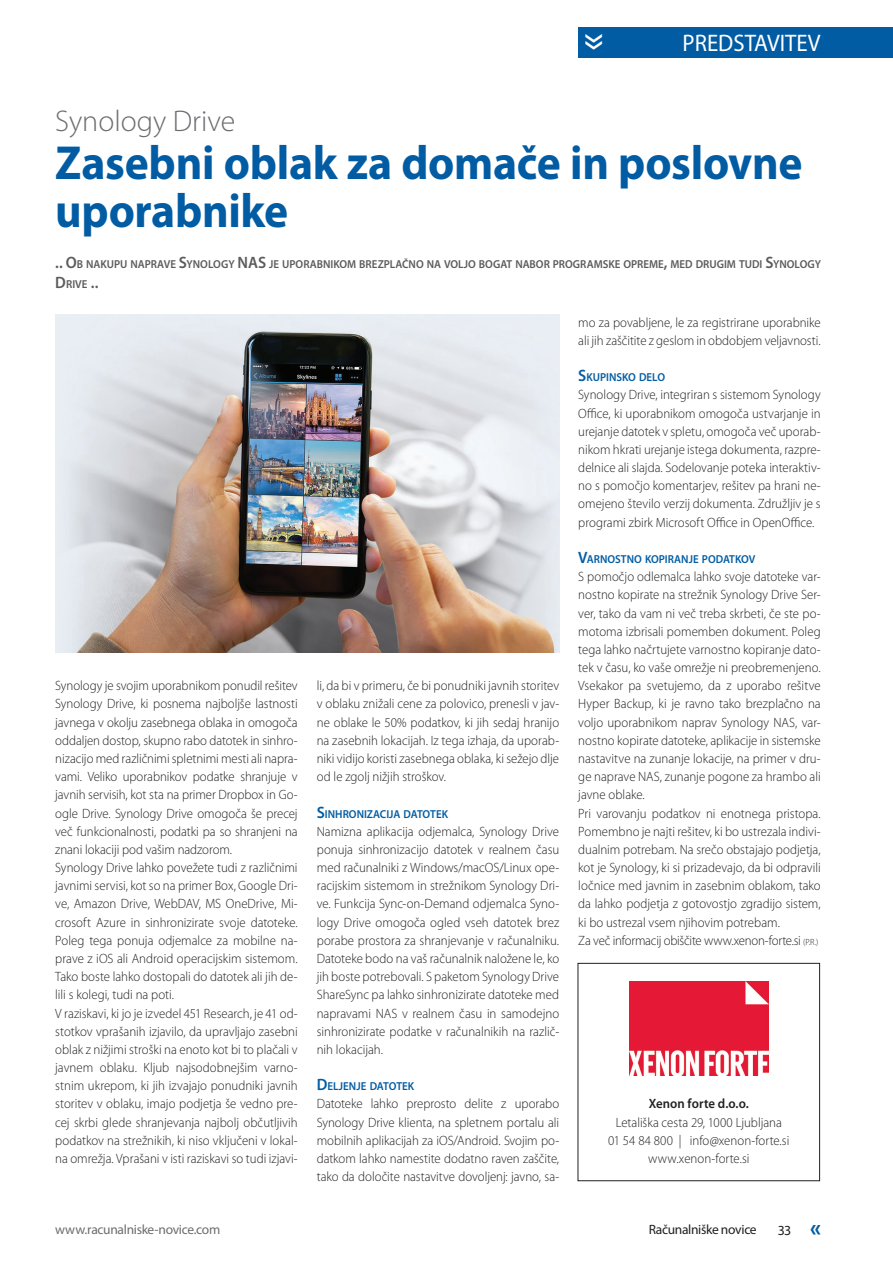
<style>
.page{position:relative;width:893px;height:1263px;background:#fff}
.page>*{position:absolute;margin:0;border:0;box-sizing:border-box;transform-origin:0 0}
.Naslov{font:700 48px/48px "Myriad Pro";letter-spacing:-.005em;color:#015ca3;scale:.95 1}
.t1{font:45px "Myriad Pro";color:#fff;scale:.95 1}
.Nadnaslov{font:300 30px "Myriad Pro";color:#6c6d70}
.t2{font:700 24.75px "Myriad Pro";color:#015ca3;scale:.95 1}
.t3{font:24px "Myriad Pro";color:#fff;scale:.95 1}
.t4{font:13.95px "Myriad Pro";color:#231f20}
.Novice_Vsebina{font:300 13.5px/18.1px "Myriad Pro";color:#231f20;text-align:justify;scale:.95 1}
.Igre_Vsebina{font:300 13.5px "Myriad Pro";color:#231f20;scale:.95 1}
.Novice_Vsebina-2{font:300 13.5px "Myriad Pro";letter-spacing:-.02em;color:#231f20;scale:.95 1}
.t5{font:13.5px "Myriad Pro";letter-spacing:-.025em;color:#6c6d70}
.t6{font:13.5px "Myriad Pro";letter-spacing:-.025em;color:#231f20}
.Igre_Vsebina-2{font:600 13.5px "Myriad Pro";letter-spacing:.005em;color:#231f20;scale:.95 1}
.Podnaslov{font:600 11.55px/19.8px "Myriad Pro";color:#5c5a5b;scale:.95 1}
.Predstavitev_Mednasl{font:600 11.55px "Myriad Pro";color:#015ca3;scale:.95 1}
.s1{font-size:16.5px}
.s2{font-size:9px}
</style>
<div class="page">
<div style="left:578px;top:27px;width:315px;height:31px;background:#015ca3"></div>
<div style="left:578px;top:963px;width:242px;height:218px;border:1px solid #231f20"></div>
<img style="left:630px;top:981px;width:138px;height:94px">
<img style="left:55px;top:315px;width:504px;height:337px">
<h2 class="t1" style="left:625px;top:33px;width:20px;rotate:90deg">»</h2>
<h3 class="t3" style="left:683px;top:29px;width:147px">PREDSTAVITEV</h3>
<p class="Nadnaslov" style="left:55px;top:103px;width:182px">Synology Drive</p>
<p class="Naslov" style="left:55px;top:137px;width:788px">Zasebni oblak za domače in poslovne uporabnike</p>
<p class="Podnaslov" style="left:55px;top:254px;width:808px"><span class="s1">.. O</span>B NAKUPU NAPRAVE <span class="s1">S</span>YNOLOGY <span class="s1">NAS</span> JE UPORABNIKOM BREZPLAČNO NA VOLJO BOGAT NABOR PROGRAMSKE OPREME<span class="s1">,</span> MED DRUGIM TUDI <span class="s1">S</span>YNOLOGY<br><span class="s1">D</span> RIVE <span class="s1">..</span></p>
<p class="Novice_Vsebina" style="left:55px;top:676px;width:257px">Synology je svojim uporabnikom ponudil rešitev Synology Drive, ki posnema najboljše lastnosti javnega v okolju zasebnega oblaka in omogoča oddaljen dostop, skupno rabo datotek in sinhro&shy;nizacijo med različnimi spletnimi mesti ali napra&shy;vami. Veliko uporabnikov podatke shranjuje v javnih servisih, kot sta na primer Dropbox in Go&shy;ogle Drive. Synology Drive omogoča še precej več funkcionalnosti, podatki pa so shranjeni na znani lokaciji pod vašim nadzorom.</p>
<p class="Novice_Vsebina" style="left:55px;top:858px;width:257px">Synology Drive lahko povežete tudi z različnimi javnimi servisi, kot so na primer Box, Google Dri&shy;ve, Amazon Drive, WebDAV, MS OneDrive, Mi&shy;crosoft Azure in sinhronizirate svoje datoteke.<br>Poleg tega ponuja odjemalce za mobilne na&shy;prave z iOS ali Android operacijskim sistemom.<br>Tako boste lahko dostopali do datotek ali jih de&shy;lili s kolegi, tudi na poti.</p>
<p class="Novice_Vsebina" style="left:55px;top:1004px;width:257px">V raziskavi, ki jo je izvedel 451 Research, je 41 od&shy;stotkov vprašanih izjavilo, da upravljajo zasebni oblak z nižjimi stroški na enoto kot bi to plačali v javnem oblaku. Kljub najsodobnejšim varno&shy;stnim ukrepom, ki jih izvajajo ponudniki javnih storitev v oblaku, imajo podjetja še vedno pre&shy;cej skrbi glede shranjevanja najbolj občutljivih podatkov na strežnikih, ki niso vključeni v lokal&shy;na omrežja. Vprašani v isti raziskavi so tudi izjavi-</p>
<p class="Novice_Vsebina" style="left:317px;top:676px;width:257px">li, da bi v primeru, če bi ponudniki javnih storitev v oblaku znižali cene za polovico, prenesli v jav&shy;ne oblake le 50% podatkov, ki jih sedaj hranijo na zasebnih lokacijah. Iz tega izhaja, da uporab&shy;niki vidijo koristi zasebnega oblaka, ki sežejo dlje od le zgolj nižjih stroškov.</p>
<p class="Predstavitev_Mednasl" style="left:317px;top:806px;width:140px"><span class="s1">S</span>INHRONIZACIJA DATOTEK</p>
<p class="Novice_Vsebina" style="left:317px;top:822px;width:257px">Namizna aplikacija odjemalca, Synology Drive ponuja sinhronizacijo datotek v realnem času med računalniki z Windows/macOS/Linux ope&shy;racijskim sistemom in strežnikom Synology Dri&shy;ve. Funkcija Sync-on-Demand odjemalca Syno&shy;logy Drive omogoča ogled vseh datotek brez porabe prostora za shranjevanje v računalniku.<br>Datoteke bodo na vaš računalnik naložene le, ko jih boste potrebovali. S paketom Synology Drive ShareSync pa lahko sinhronizirate datoteke med napravami NAS v realnem času in samodejno sinhronizirate podatke v računalnikih na različ&shy;nih lokacijah.</p>
<p class="Predstavitev_Mednasl" style="left:317px;top:1079px;width:104px"><span class="s1">D</span> ELJENJE DATOTEK</p>
<p class="Novice_Vsebina" style="left:317px;top:1095px;width:257px">Datoteke lahko preprosto delite z uporabo Synology Drive klienta, na spletnem portalu ali mobilnih aplikacijah za iOS/Android. Svojim po&shy;datkom lahko namestite dodatno raven zaščite, tako da določite nastavitve dovoljenj: javno, sa-</p>
<p class="Novice_Vsebina" style="left:578px;top:313px;width:257px">mo za povabljene, le za registrirane uporabnike ali jih zaščitite z geslom in obdobjem veljavnosti.</p>
<p class="Predstavitev_Mednasl" style="left:578px;top:370px;width:92px"><span class="s1">S</span>KUPINSKO DELO</p>
<p class="Novice_Vsebina" style="left:578px;top:386px;width:257px">Synology Drive, integriran s sistemom Synology Office, ki uporabnikom omogoča ustvarjanje in urejanje datotek v spletu, omogoča več uporab&shy;nikom hkrati urejanje istega dokumenta, razpre&shy;delnice ali slajda. Sodelovanje poteka interaktiv&shy;no s pomočjo komentarjev, rešitev pa hrani ne&shy;omejeno število verzij dokumenta. Združljiv je s programi zbirk Microsoft Office in OpenOffice.</p>
<p class="Predstavitev_Mednasl" style="left:578px;top:552px;width:188px"><span class="s1">V</span>ARNOSTNO KOPIRANJE PODATKOV</p>
<p class="Novice_Vsebina" style="left:578px;top:567px;width:257px">S pomočjo odlemalca lahko svoje datoteke var&shy;nostno kopirate na strežnik Synology Drive Ser&shy;ver, tako da vam ni več treba skrbeti, če ste po&shy;motoma izbrisali pomemben dokument. Poleg tega lahko načrtujete varnostno kopiranje dato&shy;tek v času, ko vaše omrežje ni preobremenjeno.<br>Vsekakor pa svetujemo, da z uporabo rešitve Hyper Backup, ki je ravno tako brezplačno na voljo uporabnikom naprav Synology NAS, var&shy;nostno kopirate datoteke, aplikacije in sistemske nastavitve na zunanje lokacije, na primer v dru&shy;ge naprave NAS, zunanje pogone za hrambo ali javne oblake.</p>
<p class="Novice_Vsebina" style="left:578px;top:804px;width:257px">Pri varovanju podatkov ni enotnega pristopa.<br>Pomembno je najti rešitev, ki bo ustrezala indivi&shy;dualnim potrebam. Na srečo obstajajo podjetja, kot je Synology, ki si prizadevajo, da bi odpravili ločnice med javnim in zasebnim oblakom, tako da lahko podjetja z gotovostjo zgradijo sistem, ki bo ustrezal vsem njihovim potrebam.</p>
<p class="Novice_Vsebina-2" style="left:578px;top:932px;width:254px">Za več informacij obiščite www.xenon-forte.si <span class="s2">(P.R.)</span></p>
<p class="Igre_Vsebina-2" style="left:649px;top:1095px;width:107px">Xenon forte d.o.o.</p>
<p class="Igre_Vsebina" style="left:616px;top:1114px;width:176px">Letališka cesta 29, 1000 Ljubljana</p>
<p class="Igre_Vsebina" style="left:608px;top:1132px;width:192px">01 54 84 800 | info@xenon-forte.si</p>
<p class="Igre_Vsebina" style="left:648px;top:1150px;width:108px">www.xenon-forte.si</p>
<p class="t5" style="left:55px;top:1221px;width:167px">www.racunalniske-novice.com</p>
<p class="t6" style="left:649px;top:1221px;width:109px">Računalniške novice</p>
<p class="t4" style="left:778px;top:1221px;width:15px">33</p>
<h3 class="t2" style="left:810px;top:1211px;width:13px">«</h3>
</div>
